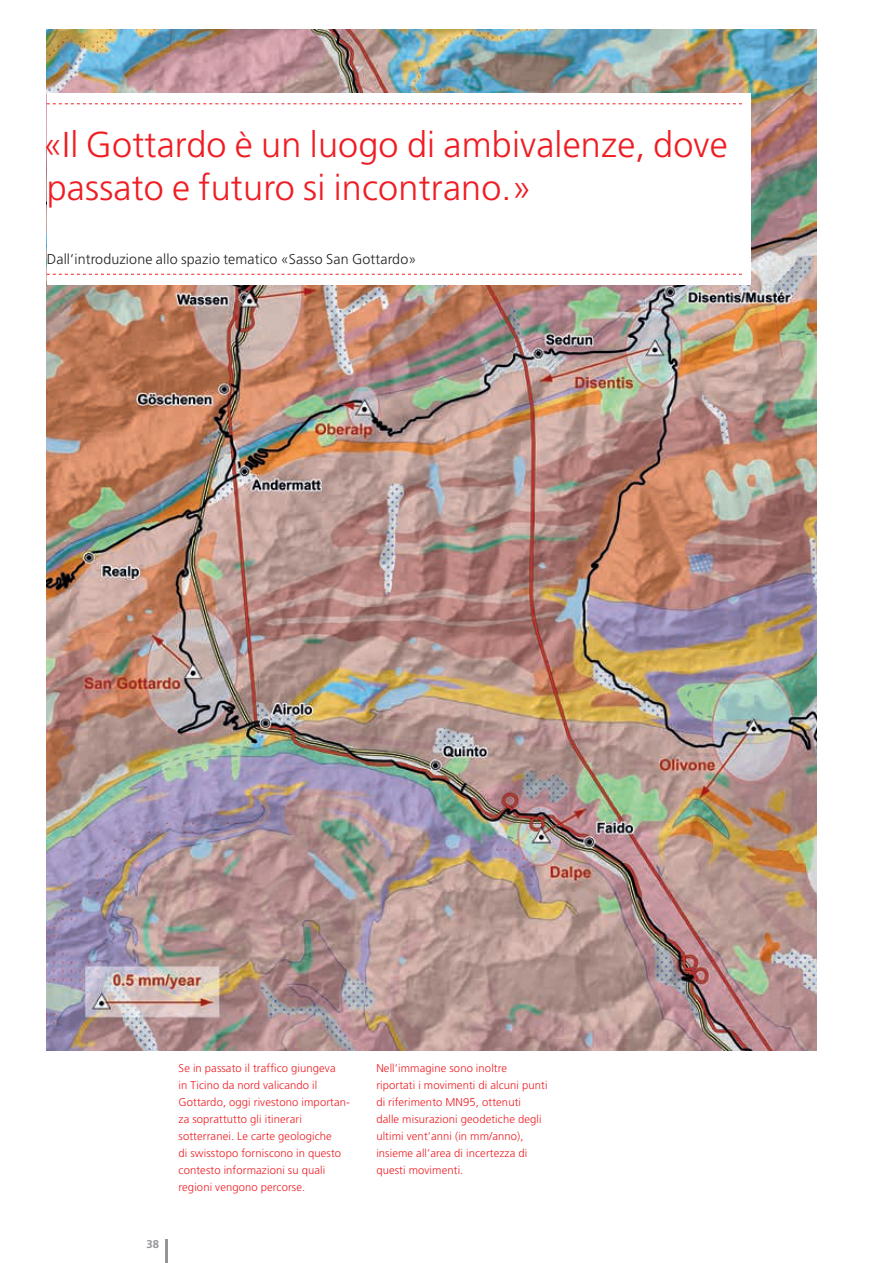
<style>
.page{position:relative;width:893px;height:1263px;background:#fff}
.page>*{position:absolute;margin:0;border:0;box-sizing:border-box;transform-origin:0 0}
.t1{font:300 36px/42.5px "Frutiger";letter-spacing:.005em;color:#ee1d23}
.t2{font:300 14.25px "Frutiger";letter-spacing:.01em;color:#231f20}
.t3{font:300 11.25px/17px "Frutiger";letter-spacing:.01em;color:#ee1d23}
.t4{font:700 11.25px "Frutiger";color:#939598}
</style>
<div class="page">
<hr style="left:165px;top:1239px;width:3px;height:24px;background:#939598">
<img style="left:47px;top:30px;width:769px;height:1020px">
<div style="left:47px;top:94px;width:703px;height:191px;background:#fff"></div>
<svg style="left:47px;top:103px;width:695px;height:1px"></svg>
<svg style="left:47px;top:274px;width:695px;height:1px"></svg>
<p class="t1" style="left:43px;top:124px;width:686px">«Il Gottardo è un luogo di ambivalenze, dove passato e futuro si incontrano.»</p>
<p class="t2" style="left:47px;top:251px;width:371px">Dall’introduzione allo spazio tematico «Sasso San Gottardo»</p>
<p class="t4" style="left:147px;top:1237px;width:14px">38</p>
<p class="t3" style="left:179px;top:1059px;width:173px">Se in passato il traffico giungeva<br>in Ticino da nord valicando il<br>Gottardo, oggi rivestono importan&shy;za soprattutto gli itinerari sotterranei. Le carte geologiche<br>di swisstopo forniscono in questo contesto informazioni su quali regioni vengono percorse.</p>
<p class="t3" style="left:376px;top:1059px;width:173px">Nell’immagine sono inoltre riportati i movimenti di alcuni punti di riferimento MN95, ottenuti<br>dalle misurazioni geodetiche degli ultimi vent’anni (in mm/anno), insieme all’area di incertezza di questi movimenti.</p>
</div>
